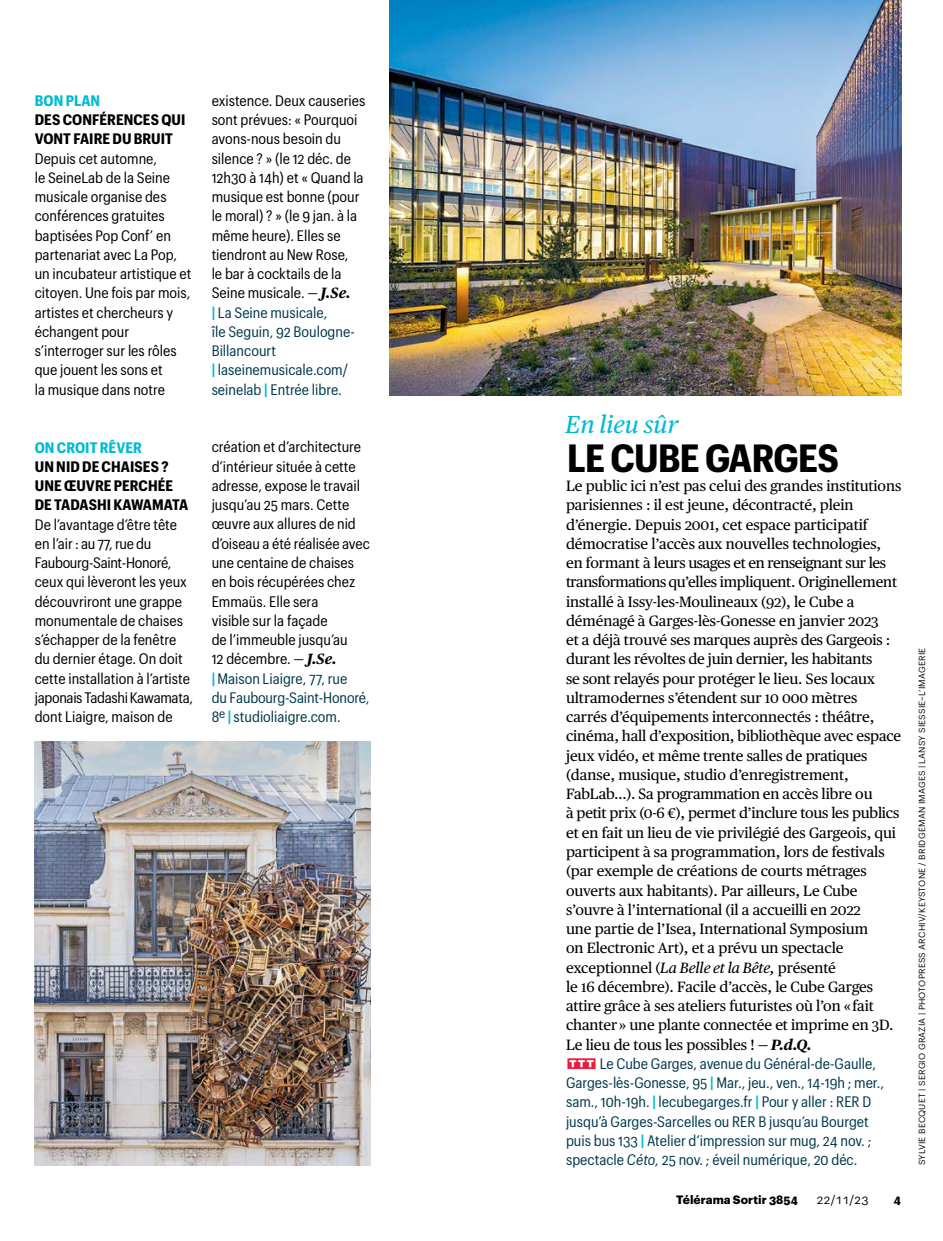
<style>
.page{position:relative;width:943px;height:1241px;background:#fff}
.page>*{position:absolute;margin:0;border:0;box-sizing:border-box;transform-origin:0 0}
.t1{font:700 38.5px "Graphik Compact";letter-spacing:-.015em;color:#000}
.t2{font:italic 24.5px "Publico Text";color:#00bbd6}
.t3{font:14.88px/19.2px "Publico Text";letter-spacing:-.005em;color:#000}
.t4{font:14.88px/19.2px "Graphik Compact";color:#000}
.t5{font:14.88px/19.2px "Graphik Compact";color:#00394e}
.t6{font:700 14.88px/19.2px "Graphik Compact";letter-spacing:.005em;color:#000}
.t7{font:700 14.88px "Graphik Compact";letter-spacing:.005em;color:#00bbd6}
.t8{font:700 11.9px "Graphik";letter-spacing:.005em;color:#000}
.t9{font:11.9px "Graphik";color:#000}
.t10{font:8.75px "Graphik";letter-spacing:.025em;color:#000}
.s1{font-family:"Publico Text";font-weight:700;font-style:italic}
.s2{font-weight:700;color:#00bbd6}
.s3{color:#00394e}
.s4{font-style:italic}
.s5{font-weight:700;font-style:italic}
.s6{font-family:"Telerama Icons Print";color:#ed1a3b}
</style>
<div class="page">
<img style="left:389px;top:0;width:512px;height:395px">
<img style="left:35px;top:741px;width:335px;height:423px">
<p class="t7" style="left:35px;top:89px;width:67px">BON PLAN</p>
<p class="t6" style="left:35px;top:109px;width:152px">DES CONFÉRENCES QUI<br>VONT FAIRE DU BRUIT</p>
<p class="t4" style="left:35px;top:147px;width:158px">Depuis cet automne,<br>le SeineLab de la Seine musicale organise des conférences gratuites baptisées Pop Conf’ en partenariat avec La Pop, un incubateur artistique et citoyen. Une fois par mois, artistes et chercheurs y échangent pour s’interroger sur les rôles que jouent les sons et<br>la musique dans notre</p>
<p class="t7" style="left:35px;top:436px;width:109px">ON CROIT RÊVER</p>
<p class="t6" style="left:35px;top:455px;width:155px">UN NID DE CHAISES ?<br>UNE ŒUVRE PERCHÉE<br>DE TADASHI KAWAMATA</p>
<p class="t4" style="left:35px;top:513px;width:160px">De l’avantage d’être tête en l’air : au 77, rue du<br>Faubourg-Saint-Honoré, ceux qui lèveront les yeux découvriront une grappe monumentale de chaises s’échapper de la fenêtre du dernier étage. On doit cette installation à l’artiste japonais Tadashi Kawamata, dont Liaigre, maison de</p>
<p class="t4" style="left:212px;top:90px;width:155px">existence. Deux causeries sont prévues: « Pourquoi avons-nous besoin du silence ? » (le 12 déc. de<br>12h30 à 14h) et « Quand la musique est bonne (pour le moral) ? » (le 9 jan. à la même heure). Elles se tiendront au New Rose,<br>le bar à cocktails de la<br>Seine musicale. <span class="s1">— J.Se.<br></span><span class="s2">|</span> <span class="s3">La Seine musicale,<br>île Seguin, 92 Boulogne-<br>Billancourt<br></span><span class="s2">|</span> <span class="s3">laseinemusicale.com/ seinelab</span> <span class="s2">|</span> <span class="s3">Entrée libre.</span></p>
<p class="t4" style="left:212px;top:436px;width:160px">création et d’architecture d’intérieur située à cette adresse, expose le travail jusqu’au 25 mars. Cette œuvre aux allures de nid d’oiseau a été réalisée avec une centaine de chaises en bois récupérées chez<br>Emmaüs. Elle sera<br>visible sur la façade<br>de l’immeuble jusqu’au<br>12 décembre. <span class="s1">— J.Se.<br></span><span class="s2">|</span> <span class="s3">Maison Liaigre, 77, rue<br>du Faubourg-Saint-Honoré,<br>8</span><sup>e</sup> <span class="s2">|</span> <span class="s3">studioliaigre.com.</span></p>
<h2 class="t2" style="left:565px;top:406px;width:114px">En lieu sûr</h2>
<h1 class="t1" style="left:567px;top:429px;width:274px">LE CUBE GARGES</h1>
<p class="t3" style="left:566px;top:475px;width:337px">Le public ici n’est pas celui des grandes institutions parisiennes : il est jeune, décontracté, plein d’énergie. Depuis 2001, cet espace participatif démocratise l’accès aux nouvelles technologies, en formant à leurs usages et en renseignant sur les transformations qu’elles impliquent. Originellement installé à Issy-les-Moulineaux (92), le Cube a déménagé à Garges-lès-Gonesse en janvier 2023<br>et a déjà trouvé ses marques auprès des Gargeois : durant les révoltes de juin dernier, les habitants<br>se sont relayés pour protéger le lieu. Ses locaux ultramodernes s’étendent sur 10 000 mètres carrés d’équipements interconnectés : théâtre, cinéma, hall d’exposition, bibliothèque avec espace jeux vidéo, et même trente salles de pratiques (danse, musique, studio d’enregistrement, FabLab…). Sa programmation en accès libre ou<br>à petit prix (0-6 €), permet d’inclure tous les publics et en fait un lieu de vie privilégié des Gargeois, qui participent à sa programmation, lors de festivals (par exemple de créations de courts métrages ouverts aux habitants). Par ailleurs, Le Cube s’ouvre à l’international (il a accueilli en 2022<br>une partie de l’Isea, International Symposium<br>on Electronic Art), et a prévu un spectacle exceptionnel (<span class="s4">La Belle et la Bête,</span> présenté<br>le 16 décembre). Facile d’accès, le Cube Garges attire grâce à ses ateliers futuristes où l’on « fait chanter » une plante connectée et imprime en 3D.<br>Le lieu de tous les possibles ! <span class="s5">— P.d.Q.</span></p>
<p class="t5" style="left:566px;top:1052px;width:319px"><span class="s6">u</span> Le Cube Garges, avenue du Général-de-Gaulle, Garges-lès-Gonesse, 95 <span class="s2">|</span> Mar., jeu., ven., 14-19h ; mer., sam., 10h-19h. <span class="s2">|</span> lecubegarges.fr <span class="s2">|</span> Pour y aller : RER D jusqu’à Garges-Sarcelles ou RER B jusqu’au Bourget puis bus 133 <span class="s2">|</span> Atelier d’impression sur mug, 24 nov. ; spectacle <span class="s4">Céto,</span> 25 nov. ; éveil numérique, 20 déc.</p>
<p class="t8" style="left:676px;top:1189px;width:123px">Télérama Sortir 3854</p>
<p class="t9" style="left:816px;top:1190px;width:54px">22/11/23</p>
<p class="t8" style="left:893px;top:1189px;width:9px">4</p>
<p class="t10" style="left:915px;top:1164px;width:519px;rotate:-90deg">SYLVIE BECQUET | SERGIO GRAZIA | PHOTOPRESS ARCHIV/KEYSTONE / BRIDGEMAN IMAGES | LANSY SIESSIE–L’IMAGERIE</p>
</div>
